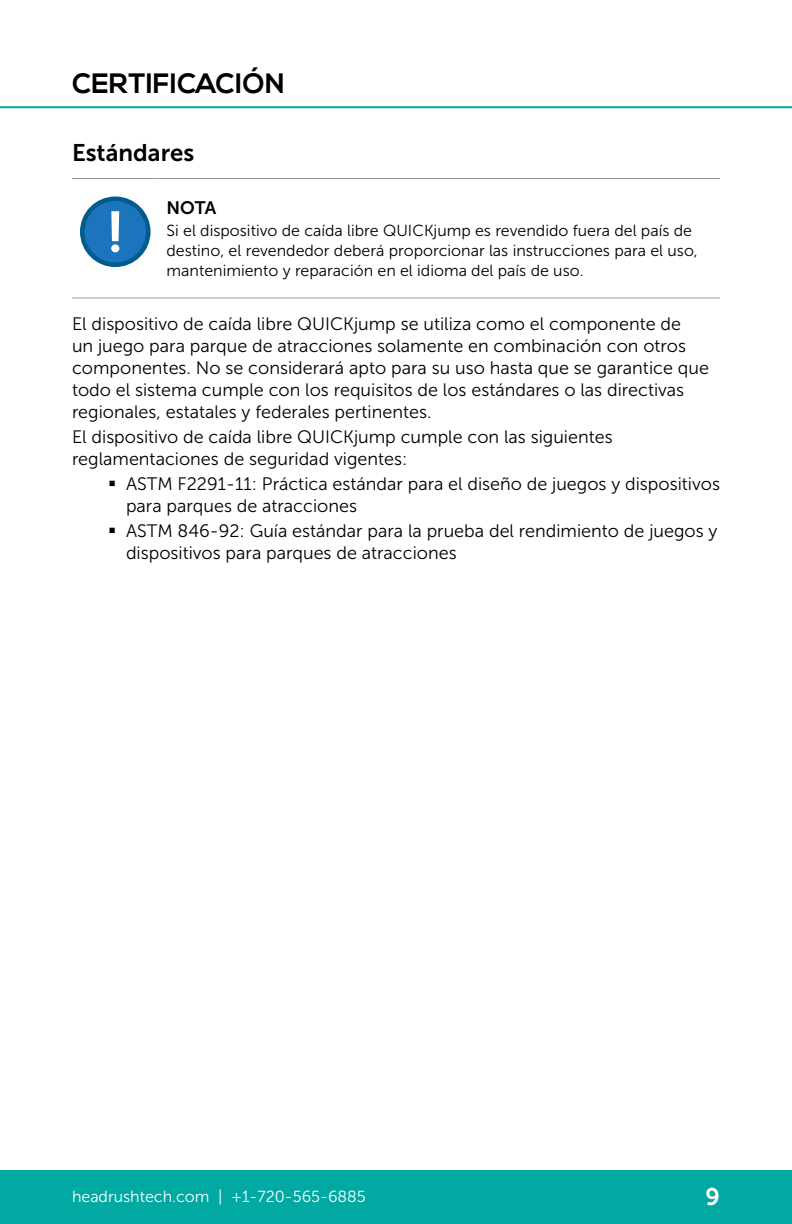
<style>
.page{position:relative;width:792px;height:1224px;background:#fff}
.page>*{position:absolute;margin:0;border:0;box-sizing:border-box;transform-origin:0 0}
.t1{font:700 28px "Nexa";color:#000}
.t2{font:24px "Museo Sans 700";color:#000}
.t3{font:24px "Museo Sans 700";color:#fff}
.t4{font:18px/22px "Museo Sans 300";color:#000}
.t5{font:18px "Museo Sans 700";color:#000}
.t6{font:16px/20px "Museo Sans 300";color:#000}
.t7{font:16px "Museo Sans 300";color:#fff}
</style>
<div class="page">
<div style="left:0;top:1170px;width:792px;height:54px;background:#01a9a2"></div>
<hr style="left:0;top:106px;width:792px;height:2px;background:#01a9a2">
<hr style="left:72px;top:178px;width:87px;height:1px;background:#939598">
<hr style="left:159px;top:178px;width:561px;height:1px;background:#939598">
<hr style="left:72px;top:297px;width:87px;height:1px;background:#939598">
<hr style="left:159px;top:297px;width:561px;height:1px;background:#939598">
<svg style="left:80px;top:197px;width:71px;height:70px"></svg>
<div style="left:85px;top:201px;width:61px;height:61px;background:#1c75bc;border-radius:50%"></div>
<svg style="left:111px;top:211px;width:8px;height:41px"></svg>
<h1 class="t1" style="left:72px;top:67px;width:214px">CERTIFICACIÓN</h1>
<h2 class="t2" style="left:72px;top:139px;width:124px">Estándares</h2>
<p class="t5" style="left:167px;top:197px;width:51px">NOTA</p>
<p class="t6" style="left:167px;top:221px;width:533px">Si el dispositivo de caída libre QUICKjump es revendido fuera del país de destino, el revendedor deberá proporcionar las instrucciones para el uso, mantenimiento y reparación en el idioma del país de uso.</p>
<p class="t4" style="left:72px;top:313px;width:639px">El dispositivo de caída libre QUICKjump se utiliza como el componente de<br>un juego para parque de atracciones solamente en combinación con otros componentes. No se considerará apto para su uso hasta que se garantice que todo el sistema cumple con los requisitos de los estándares o las directivas regionales, estatales y federales pertinentes.</p>
<p class="t4" style="left:72px;top:426px;width:542px">El dispositivo de caída libre QUICKjump cumple con las siguientes reglamentaciones de seguridad vigentes:</p>
<p class="t4" style="left:126px;top:473px;width:595px">ASTM F2291-11: Práctica estándar para el diseño de juegos y dispositivos para parques de atracciones</p>
<p class="t4" style="left:126px;top:520px;width:593px">ASTM 846-92: Guía estándar para la prueba del rendimiento de juegos y dispositivos para parques de atracciones</p>
<p class="t7" style="left:72px;top:1188px;width:295px">headrushtech.com | +1-720-565-6885</p>
<h2 class="t3" style="left:706px;top:1183px;width:16px">9</h2>
</div>
